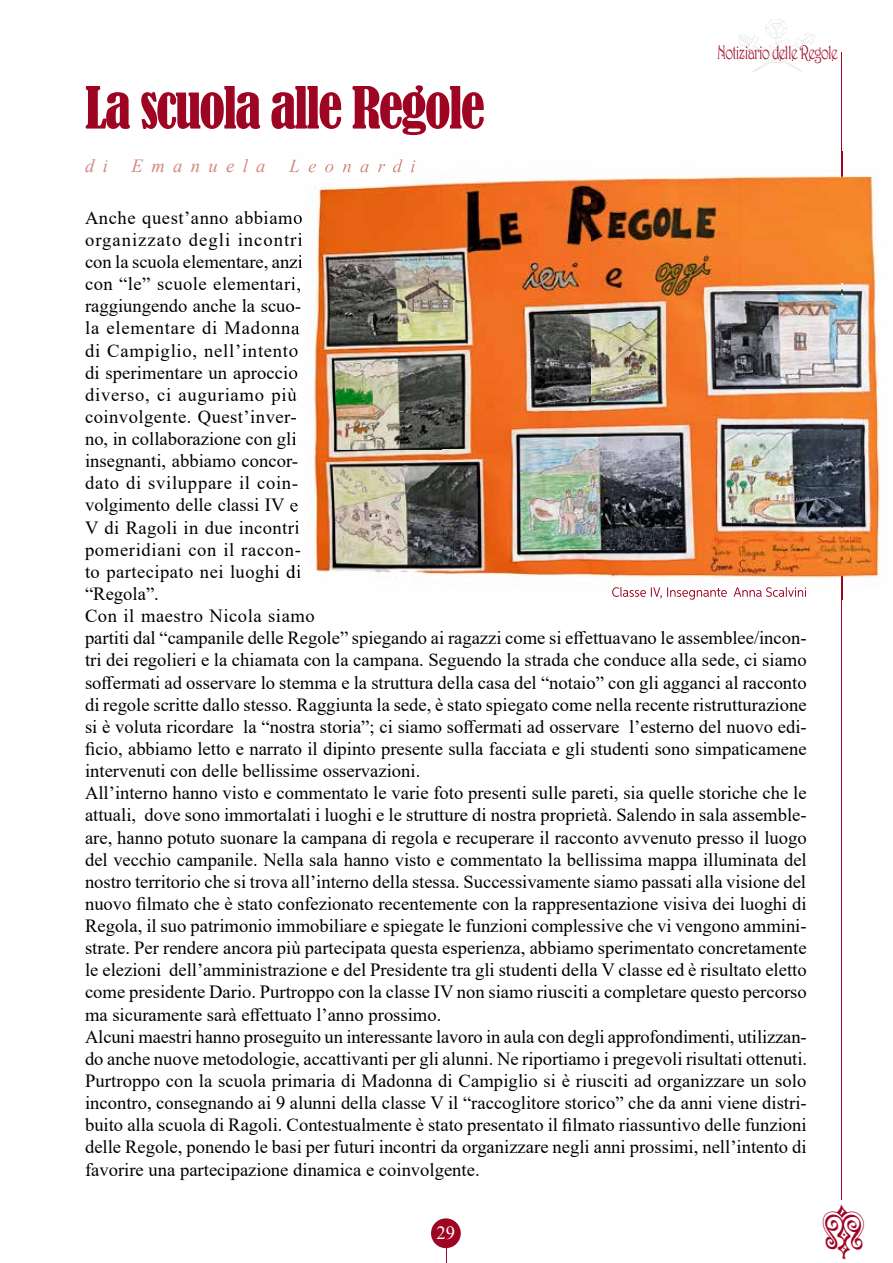
<style>
.page{position:relative;width:893px;height:1263px;background:#fff}
.page>*{position:absolute;margin:0;border:0;box-sizing:border-box;transform-origin:0 0}
.t1{font:condensed 54px "Bernard";letter-spacing:-.035em;color:#9d0523}
.t2{font:19.5px "Harrington";letter-spacing:-.05em;color:#9d0523;scale:.7 1}
.t3{font:18.6px/22.2px "Times New Roman";color:#000}
.t4{font:italic 18.6px "Times New Roman";letter-spacing:.45em;color:#d48882}
.t5{font:18.6px "Times New Roman";color:#fff}
</style>
<div class="page">
<svg style="left:738px;top:19px;width:77px;height:53px"></svg>
<hr style="left:446px;top:1233px;width:1px;height:30px;background:#9d0523">
<div style="left:431px;top:1218px;width:30px;height:30px;background:#9d0523;border-radius:50%"></div>
<hr style="left:841px;top:52px;width:1px;height:1147px;background:#9d0523">
<img style="left:294px;top:152px;width:586px;height:447px">
<img style="left:294px;top:211px;width:9px;height:17px">
<img style="left:294px;top:233px;width:9px;height:17px">
<img style="left:294px;top:255px;width:9px;height:16px">
<img style="left:294px;top:277px;width:7px;height:16px">
<img style="left:294px;top:299px;width:6px;height:17px">
<img style="left:294px;top:321px;width:6px;height:14px">
<img style="left:294px;top:344px;width:4px;height:16px">
<img style="left:294px;top:366px;width:4px;height:17px">
<img style="left:294px;top:388px;width:3px;height:17px">
<svg style="left:294px;top:410px;width:2px;height:17px"></svg>
<img style="left:294px;top:432px;width:3px;height:17px">
<img style="left:294px;top:454px;width:3px;height:17px">
<img style="left:294px;top:476px;width:3px;height:17px">
<img style="left:294px;top:498px;width:4px;height:17px">
<img style="left:294px;top:521px;width:6px;height:17px">
<img style="left:294px;top:543px;width:6px;height:17px">
<img style="left:294px;top:565px;width:7px;height:17px">
<img style="left:294px;top:159px;width:121px;height:13px">
<img style="left:612px;top:587px;width:194px;height:12px">
<img style="left:841px;top:152px;width:1px;height:447px">
<h1 class="t1" style="left:85px;top:76px;width:401px">La scuola alle Regole</h1>
<p class="t4" style="left:85px;top:153px;width:24px">d i</p>
<p class="t4" style="left:132px;top:153px;width:136px">Emanuela</p>
<p class="t2" style="left:717px;top:40px;width:174px">Notiziario delle Regole</p>
<p class="t3" style="left:85px;top:206px;width:724px">Anche quest’anno abbiamo<br>organizzato degli incontri<br>con la scuola elementare, anzi<br>con “le” scuole elementari,<br>raggiungendo anche la scuo-<br>la elementare di Madonna<br>di Campiglio, nell’intento<br>di sperimentare un aproccio<br>diverso, ci auguriamo più<br>coinvolgente. Quest’inver-<br>no, in collaborazione con gli<br>insegnanti, abbiamo concor-<br>dato di sviluppare il coin-<br>volgimento delle classi IV e<br>V di Ragoli in due incontri<br>pomeridiani con il raccon-<br>to partecipato nei luoghi di<br>“Regola”.<br>Con il maestro Nicola siamo<br>partiti dal “campanile delle Regole” spiegando ai ragazzi come si effettuavano le assemblee/incon&shy;tri dei regolieri e la chiamata con la campana. Seguendo la strada che conduce alla sede, ci siamo soffermati ad osservare lo stemma e la struttura della casa del “notaio” con gli agganci al racconto di regole scritte dallo stesso. Raggiunta la sede, è stato spiegato come nella recente ristrutturazione si è voluta ricordare la “nostra storia”; ci siamo soffermati ad osservare l’esterno del nuovo edi&shy;ficio, abbiamo letto e narrato il dipinto presente sulla facciata e gli studenti sono simpaticamene intervenuti con delle bellissime osservazioni.<br>All’interno hanno visto e commentato le varie foto presenti sulle pareti, sia quelle storiche che le attuali, dove sono immortalati i luoghi e le strutture di nostra proprietà. Salendo in sala assemble&shy;are, hanno potuto suonare la campana di regola e recuperare il racconto avvenuto presso il luogo del vecchio campanile. Nella sala hanno visto e commentato la bellissima mappa illuminata del nostro territorio che si trova all’interno della stessa. Successivamente siamo passati alla visione del nuovo filmato che è stato confezionato recentemente con la rappresentazione visiva dei luoghi di Regola, il suo patrimonio immobiliare e spiegate le funzioni complessive che vi vengono ammini&shy;strate. Per rendere ancora più partecipata questa esperienza, abbiamo sperimentato concretamente le elezioni dell’amministrazione e del Presidente tra gli studenti della V classe ed è risultato eletto come presidente Dario. Purtroppo con la classe IV non siamo riusciti a completare questo percorso ma sicuramente sarà effettuato l’anno prossimo.<br>Alcuni maestri hanno proseguito un interessante lavoro in aula con degli approfondimenti, utilizzan&shy;do anche nuove metodologie, accattivanti per gli alunni. Ne riportiamo i pregevoli risultati ottenuti.<br>Purtroppo con la scuola primaria di Madonna di Campiglio si è riusciti ad organizzare un solo incontro, consegnando ai 9 alunni della classe V il “raccoglitore storico” che da anni viene distri&shy;buito alla scuola di Ragoli. Contestualmente è stato presentato il filmato riassuntivo delle funzioni delle Regole, ponendo le basi per futuri incontri da organizzare negli anni prossimi, nell’intento di favorire una partecipazione dinamica e coinvolgente.</p>
<p class="t5" style="left:437px;top:1220px;width:20px">29</p>
</div>
